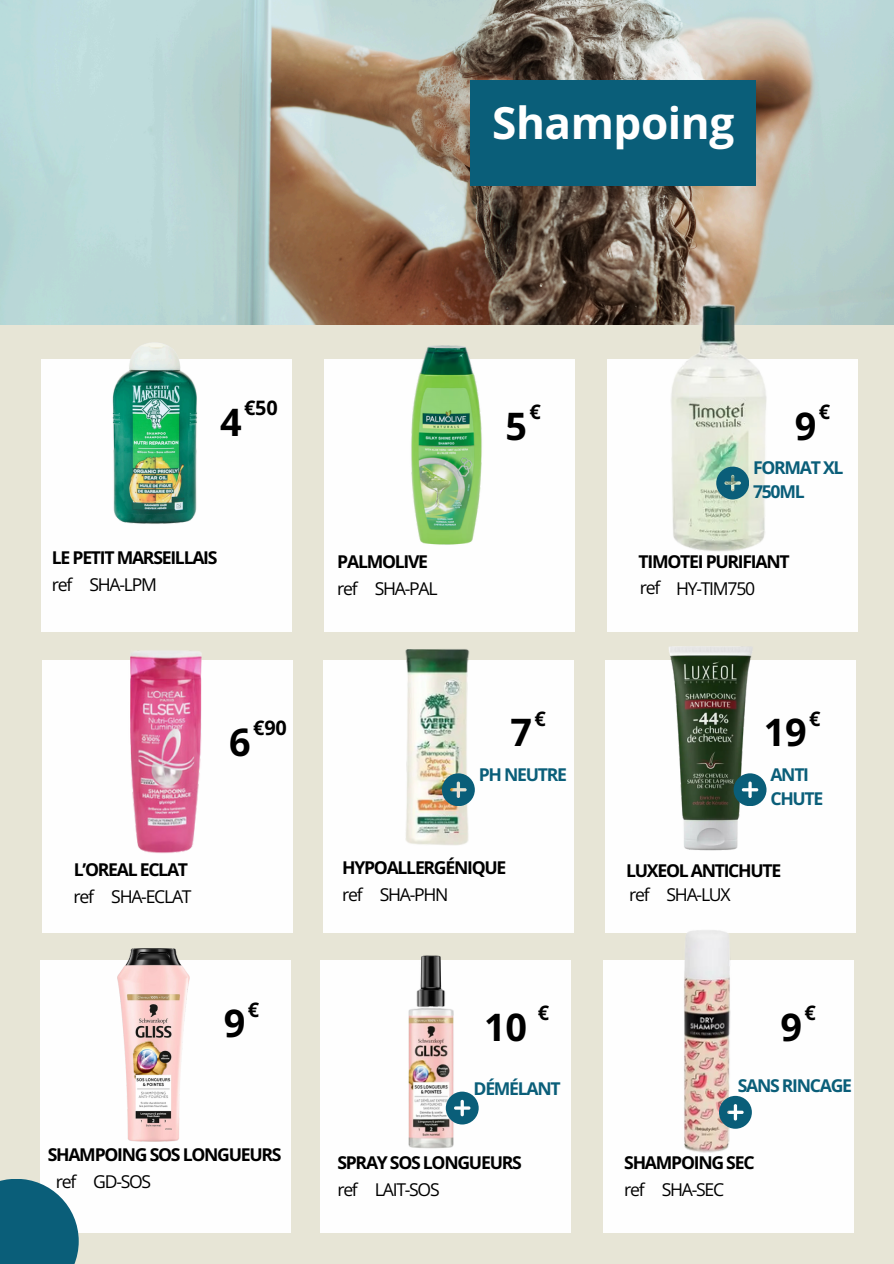
<style>
.page{position:relative;width:894px;height:1264px;background:#fff}
.page>*{position:absolute;margin:0;border:0;box-sizing:border-box;transform-origin:0 0}
.t1{font:700 44.1px "Open Sans";letter-spacing:-.01em;color:#fff}
.t2{font:700 37.8px "Open Sans";color:#000}
.t3{font:700 19.95px "Open Sans";color:#000}
.t4{font:700 17.7px "Open Sans";letter-spacing:-.07em;color:#000}
.t5{font:17.7px "Open Sans";letter-spacing:-.07em;color:#000}
.t6{font:700 17.7px/24.3px "Open Sans";letter-spacing:-.07em;color:#0a5e79}
</style>
<div class="page">
<div style="left:0;top:0;width:893px;height:1263px;background:#e7e5d6"></div>
<div style="left:607px;top:359px;width:250px;height:272px;background:#fefefe"></div>
<div style="left:324px;top:359px;width:250px;height:272px;background:#fefefe"></div>
<div style="left:43px;top:660px;width:250px;height:272px;background:#fefefe"></div>
<div style="left:605px;top:660px;width:250px;height:272px;background:#fefefe"></div>
<div style="left:323px;top:660px;width:250px;height:272px;background:#fefefe"></div>
<div style="left:40px;top:960px;width:250px;height:272px;background:#fefefe"></div>
<div style="left:603px;top:960px;width:250px;height:272px;background:#fefefe"></div>
<div style="left:320px;top:960px;width:250px;height:272px;background:#fefefe"></div>
<div style="left:41px;top:359px;width:250px;height:272px;background:#fefefe"></div>
<img style="left:0;top:0;width:893px;height:324px">
<img style="left:405px;top:649px;width:70px;height:196px">
<img style="left:605px;top:930px;width:222px;height:223px">
<svg style="left:718px;top:1095px;width:33px;height:33px"></svg>
<img style="left:607px;top:631px;width:193px;height:220px">
<img style="left:347px;top:932px;width:163px;height:217px">
<svg style="left:445px;top:1091px;width:33px;height:33px"></svg>
<div style="left:470px;top:80px;width:286px;height:106px;background:#0a5e79"></div>
<div style="left:0;top:1178px;width:79px;height:85px;background:#0a5e79"></div>
<img style="left:41px;top:631px;width:182px;height:239px">
<img style="left:564px;top:246px;width:303px;height:354px">
<svg style="left:716px;top:466px;width:32px;height:33px"></svg>
<img style="left:118px;top:948px;width:72px;height:193px">
<svg style="left:733px;top:773px;width:33px;height:33px"></svg>
<svg style="left:442px;top:773px;width:32px;height:33px"></svg>
<img style="left:411px;top:345px;width:71px;height:200px">
<img style="left:63px;top:315px;width:183px;height:209px">
<p class="t1" style="left:492px;top:91px;width:243px">Shampoing</p>
<p class="t3" style="left:244px;top:394px;width:35px">€50</p>
<p class="t2" style="left:220px;top:395px;width:23px">4</p>
<p class="t3" style="left:529px;top:398px;width:13px">€</p>
<h3 class="t2" style="left:505px;top:399px;width:23px">5</h3>
<p class="t2" style="left:794px;top:399px;width:23px">9</p>
<h3 class="t3" style="left:818px;top:398px;width:13px">€</h3>
<p class="t6" style="left:752px;top:455px;width:92px">FORMAT XL<br>750ML</p>
<h3 class="t4" style="left:52px;top:544px;width:167px">LE PETIT MARSEILLAIS</h3>
<p class="t5" style="left:52px;top:571px;width:22px">ref</p>
<h4 class="t5" style="left:89px;top:571px;width:69px">SHA-LPM</h4>
<h4 class="t4" style="left:337px;top:548px;width:92px">PALMOLIVE</h4>
<p class="t5" style="left:337px;top:576px;width:22px">ref</p>
<h3 class="t5" style="left:374px;top:576px;width:64px">SHA-PAL</h3>
<p class="t4" style="left:638px;top:548px;width:152px">TIMOTEI PURIFIANT</p>
<p class="t5" style="left:676px;top:576px;width:81px">HY-TIM750</p>
<p class="t5" style="left:639px;top:575px;width:22px">ref</p>
<p class="t2" style="left:229px;top:715px;width:23px">6</p>
<h3 class="t3" style="left:253px;top:714px;width:35px">€90</h3>
<p class="t3" style="left:534px;top:704px;width:13px">€</p>
<p class="t2" style="left:510px;top:705px;width:23px">7</p>
<p class="t2" style="left:763px;top:705px;width:44px">19</p>
<h4 class="t3" style="left:808px;top:704px;width:13px">€</h4>
<h3 class="t6" style="left:478px;top:761px;width:90px">PH NEUTRE</h3>
<h2 class="t6" style="left:770px;top:761px;width:55px">ANTI<br>CHUTE</h2>
<p class="t4" style="left:74px;top:857px;width:116px">L’OREAL ECLAT</p>
<h4 class="t5" style="left:74px;top:884px;width:22px">ref</h4>
<p class="t5" style="left:111px;top:884px;width:82px">SHA-ECLAT</p>
<p class="t4" style="left:342px;top:855px;width:166px">HYPOALLERGÉNIQUE</p>
<p class="t5" style="left:342px;top:882px;width:22px">ref</p>
<h2 class="t5" style="left:379px;top:882px;width:70px">SHA-PHN</h2>
<h3 class="t4" style="left:626px;top:857px;width:157px">LUXEOL ANTICHUTE</h3>
<p class="t5" style="left:629px;top:882px;width:22px">ref</p>
<h4 class="t5" style="left:666px;top:882px;width:66px">SHA-LUX</h4>
<p class="t2" style="left:224px;top:996px;width:23px">9</p>
<p class="t3" style="left:248px;top:995px;width:13px">€</p>
<p class="t2" style="left:484px;top:1000px;width:44px">10</p>
<p class="t3" style="left:537px;top:999px;width:13px">€</p>
<h3 class="t2" style="left:780px;top:1000px;width:23px">9</h3>
<p class="t3" style="left:804px;top:999px;width:13px">€</p>
<p class="t6" style="left:473px;top:1075px;width:89px">DÉMÉLANT</p>
<p class="t6" style="left:737px;top:1073px;width:116px">SANS RINCAGE</p>
<h3 class="t4" style="left:48px;top:1141px;width:235px">SHAMPOING SOS LONGUEURS</h3>
<p class="t5" style="left:56px;top:1168px;width:22px">ref</p>
<h4 class="t5" style="left:93px;top:1168px;width:59px">GD-SOS</h4>
<h3 class="t4" style="left:337px;top:1149px;width:186px">SPRAY SOS LONGUEURS</h3>
<h3 class="t5" style="left:337px;top:1176px;width:22px">ref</h3>
<p class="t5" style="left:375px;top:1176px;width:66px">LAIT-SOS</p>
<p class="t4" style="left:624px;top:1149px;width:132px">SHAMPOING SEC</p>
<p class="t5" style="left:624px;top:1176px;width:22px">ref</p>
<p class="t5" style="left:661px;top:1176px;width:64px">SHA-SEC</p>
</div>
